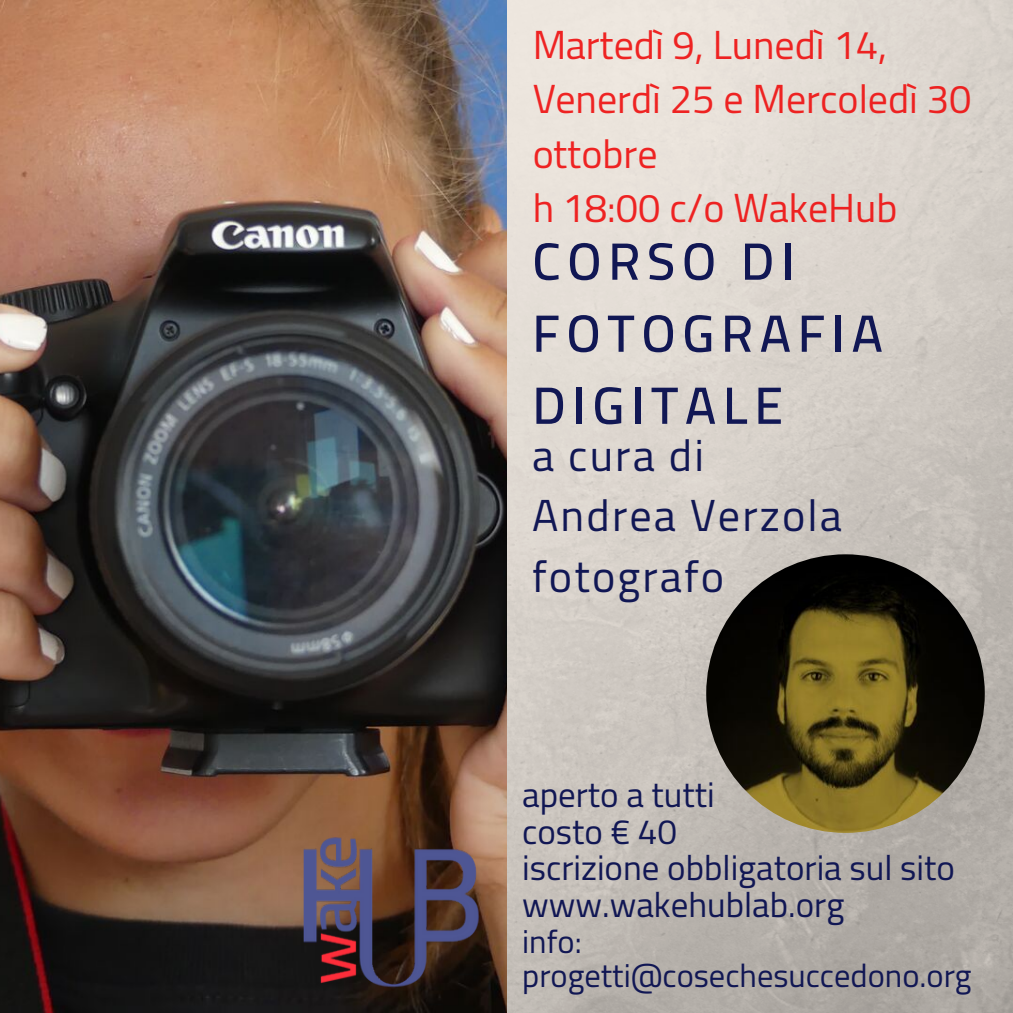
<style>
.page{position:relative;width:1013px;height:1013px;background:#fff}
.page>*{position:absolute;margin:0;border:0;box-sizing:border-box;transform-origin:0 0}
.t1{font:600 52.5px/72px "Cairo";letter-spacing:.12em;color:#111754}
.t2{font:44.25px/60.8px "Cairo";letter-spacing:.05em;color:#111754}
.t3{font:40px/54.6px "Cairo";color:#ef0f0f}
.t4{font:35px/36.8px "Cairo";color:#111754}
.t5{font:32.5px/34.1px "Cairo";color:#111754}
</style>
<div class="page">
<img style="left:506px;top:0;width:506px;height:1012px">
<img style="left:0;top:0;width:506px;height:1012px">
<img style="left:269px;top:812px;width:237px;height:199px">
<img style="left:706px;top:554px;width:278px;height:278px;border-radius:50%">
<p class="t3" style="left:532px;top:17px;width:441px">Martedì 9, Lunedì 14,<br>Venerdì 25 e Mercoledì 30 ottobre<br>h 18:00 c/o WakeHub</p>
<h1 class="t1" style="left:532px;top:225px;width:352px">CORSO DI<br>FOTOGRAFIA<br>DIGITALE</h1>
<p class="t2" style="left:532px;top:425px;width:311px">a cura di<br>Andrea Verzola fotografo</p>
<p class="t4" style="left:522px;top:776px;width:434px">aperto a tutti<br>costo € 40<br>iscrizione obbligatoria sul sito www.wakehublab.org</p>
<p class="t5" style="left:522px;top:924px;width:451px">info: progetti@cosechesuccedono.org</p>
</div>
